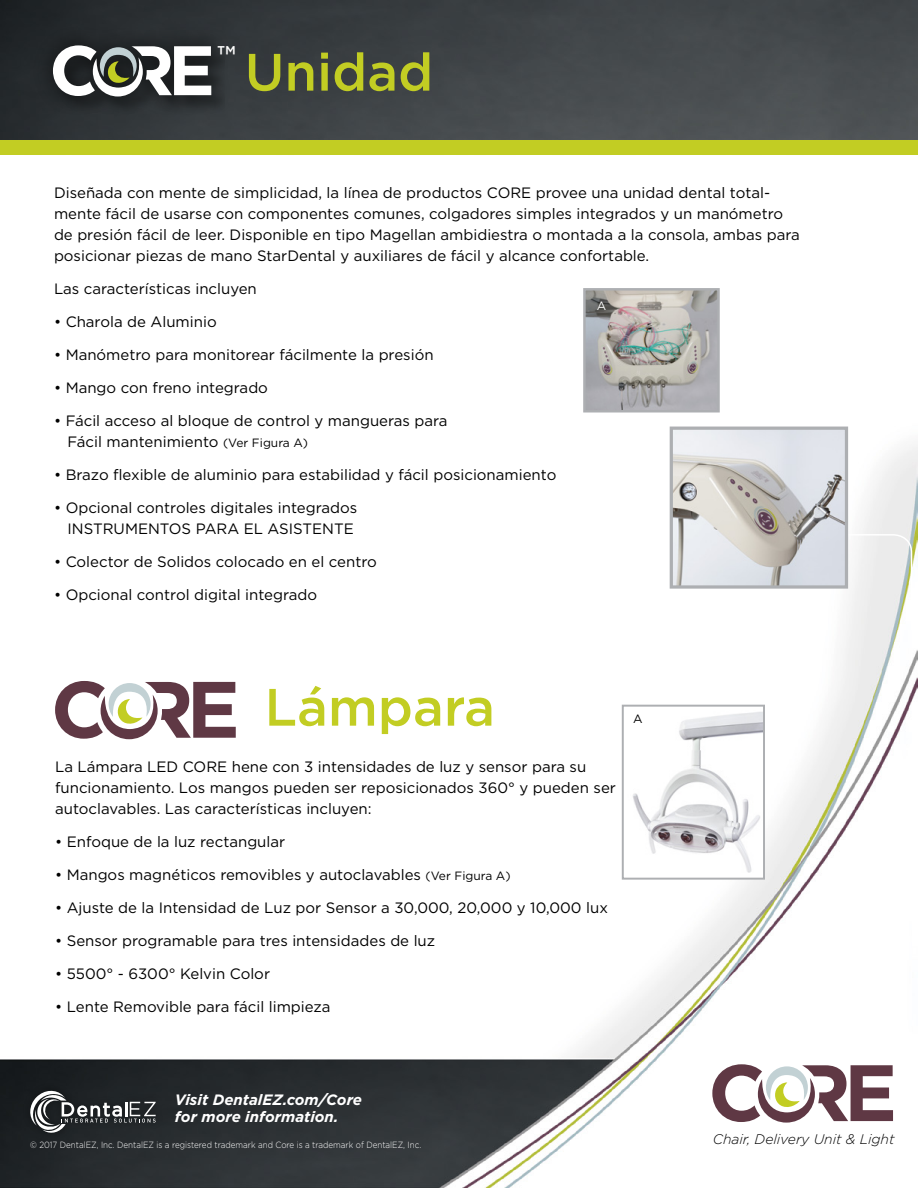
<style>
.page{position:relative;width:918px;height:1188px;background:#fff}
.page>*{position:absolute;margin:0;border:0;box-sizing:border-box;transform-origin:0 0}
.t1{font:500 52.5px "Gotham";color:#c2cd23}
.t2{font:500 27px "Gotham";color:#fff}
.t3{font:15px/21px "Gotham";color:#000}
.t4{font:italic 700 15px/16.5px "Gotham";color:#fff}
.t5{font:italic 300 13.95px "Gotham";color:#000}
.t6{font:12px "Gotham";color:#000}
.t7{font:12px "Gotham";color:#fff}
.t8{font:300 9px "Gotham";color:#fff;scale:.9 1}
.s1{font-size:12px}
</style>
<div class="page">
<img style="left:0;top:0;width:918px;height:1188px">
<svg style="left:712px;top:1064px;width:181px;height:59px"></svg>
<svg style="left:55px;top:681px;width:181px;height:58px"></svg>
<div style="left:22px;top:1083px;width:141px;height:58px;background:#202528"></div>
<svg style="left:29px;top:1089px;width:127px;height:44px"></svg>
<div style="left:32px;top:24px;width:200px;height:93px;background:#000;opacity:.33"></div>
<div style="left:55px;top:47px;width:170px;height:68px;background:#000;opacity:.25"></div>
<svg style="left:53px;top:45px;width:158px;height:52px"></svg>
<svg style="left:682px;top:533px;width:231px;height:99px"></svg>
<div style="left:0;top:140px;width:918px;height:15px;background:#c2cd23"></div>
<img style="left:625px;top:708px;width:137px;height:169px">
<div style="left:622px;top:705px;width:143px;height:175px;border:2px solid #adafb2"></div>
<div style="left:49px;top:755px;width:573px;height:267px;background:#fff"></div>
<div style="left:48px;top:180px;width:758px;height:429px;background:#fff"></div>
<img style="left:674px;top:431px;width:170px;height:154px">
<div style="left:670px;top:427px;width:178px;height:162px;border:3px solid #adafb2"></div>
<img style="left:586px;top:291px;width:131px;height:119px">
<div style="left:583px;top:288px;width:137px;height:125px;border:2px solid #adafb2"></div>
<h2 class="t2" style="left:217px;top:38px;width:20px">™</h2>
<h1 class="t1" style="left:245px;top:38px;width:190px">Unidad</h1>
<p class="t3" style="left:54px;top:182px;width:747px">Diseñada con mente de simplicidad, la línea de productos CORE provee una unidad dental total&shy;mente fácil de usarse con componentes comunes, colgadores simples integrados y un manómetro de presión fácil de leer. Disponible en tipo Magellan ambidiestra o montada a la consola, ambas para posicionar piezas de mano StarDental y auxiliares de fácil y alcance confortable.</p>
<p class="t3" style="left:54px;top:278px;width:204px">Las características incluyen</p>
<p class="t3" style="left:54px;top:311px;width:164px">• Charola de Aluminio</p>
<p class="t3" style="left:54px;top:344px;width:381px">• Manómetro para monitorear fácilmente la presión</p>
<p class="t3" style="left:54px;top:377px;width:215px">• Mango con freno integrado</p>
<p class="t3" style="left:68px;top:410px;width:382px;text-indent:-14px">• Fácil acceso al bloque de control y mangueras para<br>Fácil mantenimiento <span class="s1">(Ver Figura A)</span></p>
<p class="t3" style="left:54px;top:464px;width:504px">• Brazo flexible de aluminio para estabilidad y fácil posicionamiento</p>
<p class="t3" style="left:54px;top:497px;width:305px;text-align:right">• Opcional controles digitales integrados<br>INSTRUMENTOS PARA EL ASISTENTE</p>
<p class="t3" style="left:54px;top:551px;width:324px">• Colector de Solidos colocado en el centro</p>
<p class="t3" style="left:54px;top:584px;width:265px">• Opcional control digital integrado</p>
<p class="t7" style="left:597px;top:298px;width:11px">A</p>
<h1 class="t1" style="left:265px;top:673px;width:232px">Lámpara</h1>
<p class="t3" style="left:55px;top:756px;width:562px">La Lámpara LED CORE hene con 3 intensidades de luz y sensor para su funcionamiento. Los mangos pueden ser reposicionados 360° y pueden ser autoclavables. Las características incluyen:</p>
<p class="t3" style="left:55px;top:831px;width:232px">• Enfoque de la luz rectangular</p>
<p class="t3" style="left:55px;top:864px;width:457px">• Mangos magnéticos removibles y autoclavables <span class="s1">(Ver Figura A)</span></p>
<p class="t3" style="left:55px;top:897px;width:554px">• Ajuste de la Intensidad de Luz por Sensor a 30,000, 20,000 y 10,000 lux</p>
<p class="t3" style="left:55px;top:930px;width:382px">• Sensor programable para tres intensidades de luz</p>
<p class="t3" style="left:55px;top:963px;width:217px">• 5500° - 6300° Kelvin Color</p>
<p class="t3" style="left:55px;top:996px;width:277px">• Lente Removible para fácil limpieza</p>
<p class="t6" style="left:633px;top:712px;width:11px">A</p>
<p class="t4" style="left:175px;top:1092px;width:189px">Visit DentalEZ.com/Core for more information.</p>
<p class="t8" style="left:30px;top:1139px;width:436px">© 2017 DentalEZ, Inc. DentalEZ is a registered trademark and Core is a trademark of DentalEZ, Inc.</p>
<p class="t5" style="left:713px;top:1130px;width:183px">Chair, Delivery Unit &amp; Light</p>
</div>
